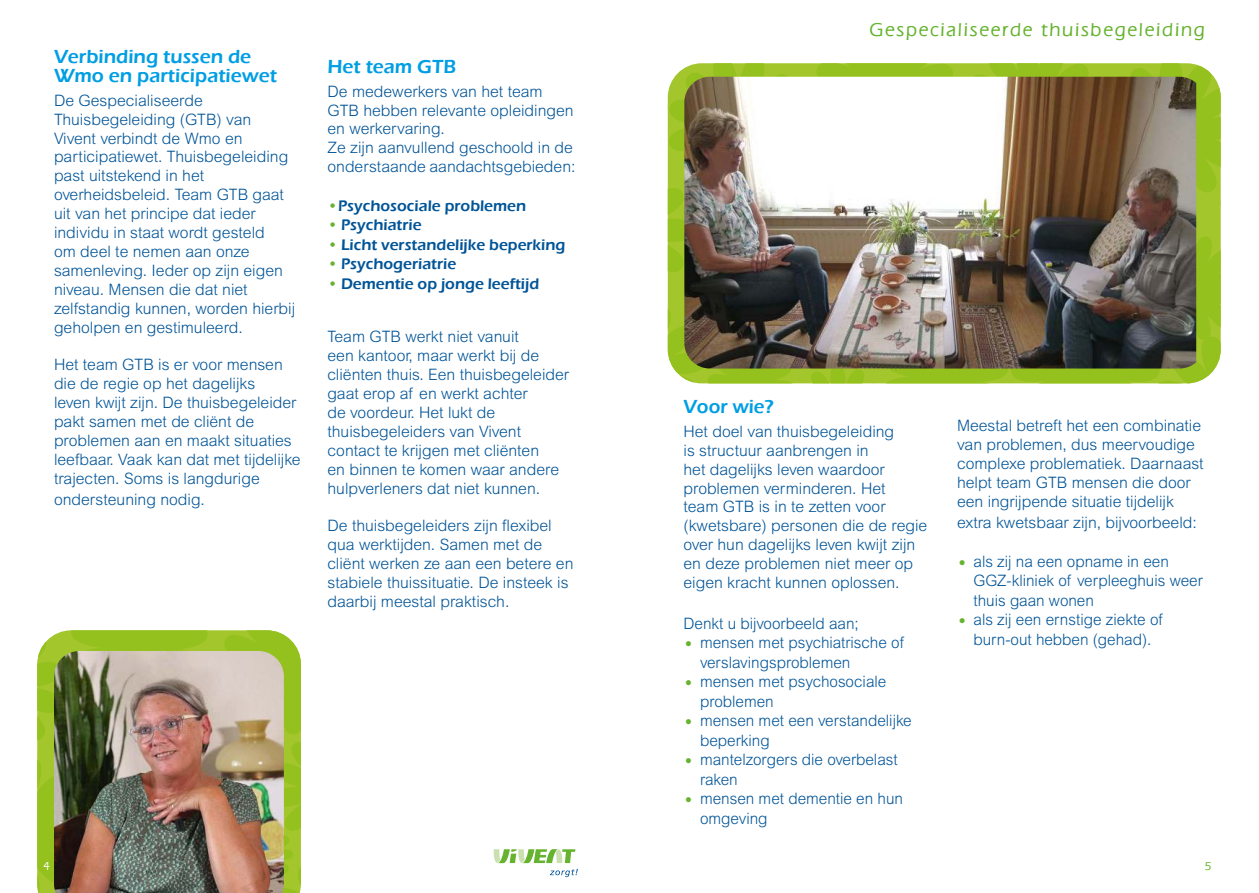
<style>
.page{position:relative;width:1259px;height:893px;background:#fff}
.page>*{position:absolute;margin:0;border:0;box-sizing:border-box;transform-origin:0 0}
.t1{font:600 19.5px/19.5px "Eras ITC";color:#009ee3}
.t2{font:500 19.5px "Eras IT Cby BT";letter-spacing:.09em;color:#65b32e}
.t3{font:300 15.75px/18.9px "Arial MT Std";color:#005497}
.t4{font:600 15.75px "Eras ITC";color:#005497}
.t5{font:500 12px "Eras IT Cby BT";color:#fff}
.t6{font:500 12px "Eras IT Cby BT";color:#65b32e}
.s1{color:#65b32e}
.s2{font-size:21px;color:#65b32e}
</style>
<div class="page">
<svg style="left:37px;top:630px;width:264px;height:263px;background:#9cc52b"></svg>
<img style="left:54px;top:651px;width:230px;height:242px">
<svg style="left:668px;top:63px;width:552px;height:320px;background:#9cc42b"></svg>
<img style="left:684px;top:77px;width:512px;height:292px">
<svg style="left:494px;top:849px;width:81px;height:14px"></svg>
<svg style="left:550px;top:869px;width:28px;height:8px"></svg>
<p class="t1" style="left:54px;top:49px;width:224px">Verbinding tussen de<br>Wmo en participatiewet</p>
<p class="t3" style="left:54px;top:92px;width:243px">De Gespecialiseerde<br>Thuisbegeleiding (GTB) van<br>Vivent verbindt de Wmo en participatiewet. Thuisbegeleiding past uitstekend in het overheidsbeleid. Team GTB gaat uit van het principe dat ieder individu in staat wordt gesteld<br>om deel te nemen aan onze samenleving. Ieder op zijn eigen niveau. Mensen die dat niet zelfstandig kunnen, worden hierbij geholpen en gestimuleerd.</p>
<p class="t3" style="left:54px;top:357px;width:248px">Het team GTB is er voor mensen die de regie op het dagelijks<br>leven kwijt zijn. De thuisbegeleider pakt samen met de cliënt de problemen aan en maakt situaties leefbaar. Vaak kan dat met tijdelijke trajecten. Soms is langdurige</p>
<p class="t3" style="left:54px;top:492px;width:152px">ondersteuning nodig.</p>
<p class="t1" style="left:327px;top:59px;width:130px">Het team GTB</p>
<p class="t3" style="left:327px;top:83px;width:249px">De medewerkers van het team<br>GTB hebben relevante opleidingen en werkervaring.<br>Ze zijn aanvullend geschoold in de onderstaande aandachtsgebieden:</p>
<p class="t4" style="left:327px;top:200px;width:200px"><span class="s1">•</span>Psychosociale problemen</p>
<p class="t4" style="left:327px;top:219px;width:96px"><span class="s1">•</span> Psychiatrie</p>
<p class="t4" style="left:327px;top:239px;width:239px"><span class="s1">•</span> Licht verstandelijke beperking</p>
<p class="t4" style="left:327px;top:258px;width:130px"><span class="s1">•</span> Psychogeriatrie</p>
<p class="t4" style="left:327px;top:278px;width:213px"><span class="s1">•</span> Dementie op jonge leeftijd</p>
<p class="t3" style="left:327px;top:329px;width:243px">Team GTB werkt niet vanuit<br>een kantoor, maar werkt bij de cliënten thuis. Een thuisbegeleider gaat erop af en werkt achter<br>de voordeur. Het lukt de thuisbegeleiders van Vivent contact te krijgen met cliënten<br>en binnen te komen waar andere hulpverleners dat niet kunnen.</p>
<p class="t3" style="left:327px;top:518px;width:247px">De thuisbegeleiders zijn flexibel qua werktijden. Samen met de cliënt werken ze aan een betere en stabiele thuissituatie. De insteek is daarbij meestal praktisch.</p>
<p class="t2" style="left:869px;top:23px;width:337px">Gespecialiseerde thuisbegeleiding</p>
<p class="t1" style="left:683px;top:399px;width:92px">Voor wie?</p>
<p class="t3" style="left:683px;top:423px;width:245px">Het doel van thuisbegeleiding<br>is structuur aanbrengen in<br>het dagelijks leven waardoor problemen verminderen. Het<br>team GTB is in te zetten voor (kwetsbare) personen die de regie over hun dagelijks leven kwijt zijn en deze problemen niet meer op eigen kracht kunnen oplossen.</p>
<p class="t3" style="left:683px;top:615px;width:177px">Denkt u bijvoorbeeld aan;</p>
<p class="t3" style="left:700px;top:634px;width:205px;line-height:19.5px;text-indent:-16px"><span class="s2">•</span> mensen met psychiatrische of verslavingsproblemen</p>
<p class="t3" style="left:700px;top:673px;width:188px;line-height:19.5px;text-indent:-16px"><span class="s2">•</span> mensen met psychosociale problemen</p>
<p class="t3" style="left:700px;top:712px;width:213px;line-height:19.5px;text-indent:-16px"><span class="s2">•</span> mensen met een verstandelijke beperking</p>
<p class="t3" style="left:700px;top:751px;width:199px;line-height:19.5px;text-indent:-16px"><span class="s2">•</span> mantelzorgers die overbelast raken</p>
<p class="t3" style="left:700px;top:790px;width:204px;line-height:19.5px;text-indent:-16px"><span class="s2">•</span> mensen met dementie en hun omgeving</p>
<p class="t3" style="left:957px;top:417px;width:248px">Meestal betreft het een combinatie van problemen, dus meervoudige complexe problematiek. Daarnaast helpt team GTB mensen die door een ingrijpende situatie tijdelijk</p>
<p class="t3" style="left:957px;top:515px;width:241px">extra kwetsbaar zijn, bijvoorbeeld:</p>
<p class="t3" style="left:973px;top:553px;width:231px;line-height:19.5px;text-indent:-16px"><span class="s2">•</span> als zij na een opname in een<br>GGZ-kliniek of verpleeghuis weer thuis gaan wonen</p>
<p class="t3" style="left:957px;top:611px;width:207px;line-height:19.5px;text-align:center"><span class="s2">•</span> als zij een ernstige ziekte of burn-out hebben (gehad).</p>
<p class="t5" style="left:44px;top:859px;width:8px">4</p>
<p class="t6" style="left:1205px;top:858px;width:8px">5</p>
</div>
